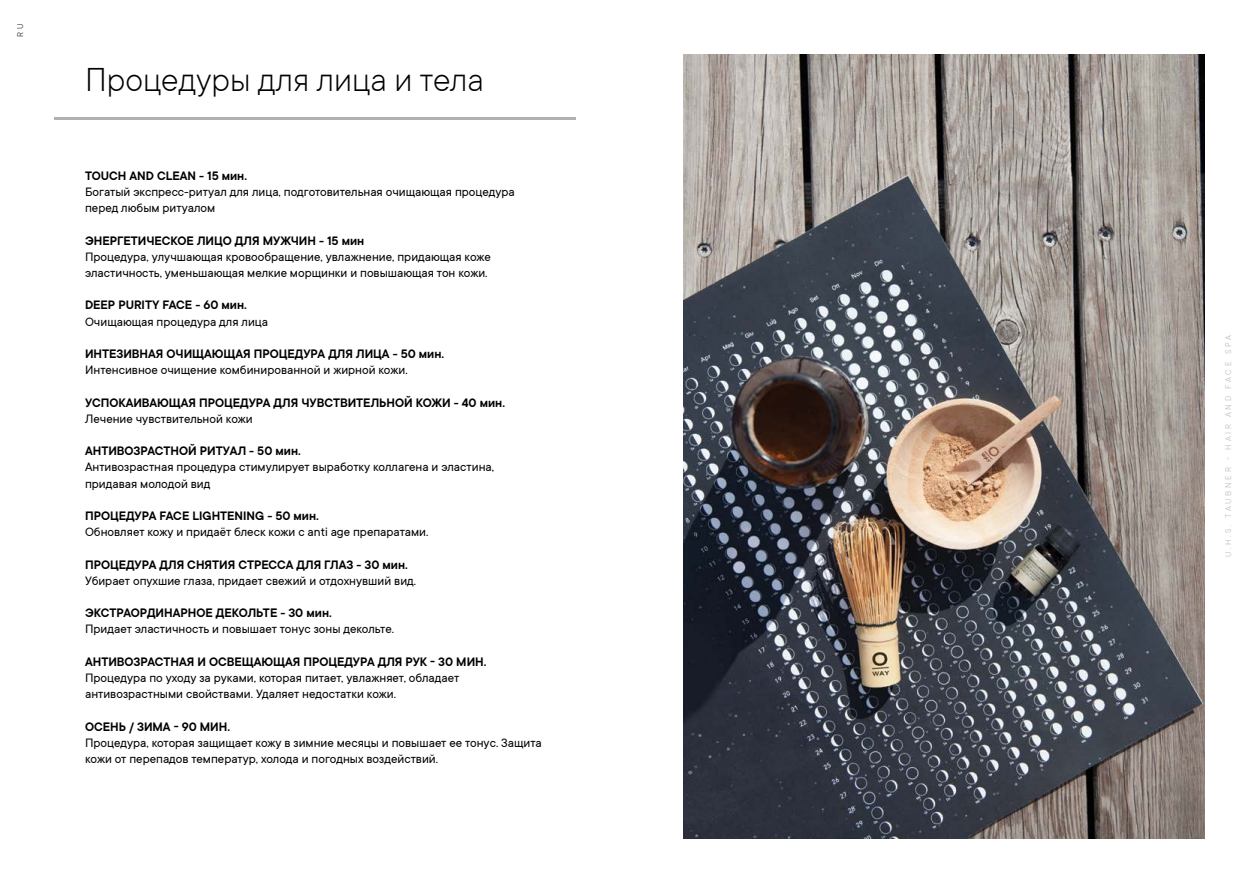
<style>
.page{position:relative;width:1259px;height:893px;background:#fff}
.page>*{position:absolute;margin:0;border:0;box-sizing:border-box;transform-origin:0 0}
.t1{font:300 36px "TT Commons";color:#000}
.t2{font:13.5px/16.2px "TT Commons";color:#000}
.t3{font:600 13.5px "TT Commons";color:#000}
.t4{font:300 9px "TT Commons";letter-spacing:.3em;color:#afb1b4}
.t5{font:300 9px "TT Commons";color:#000}
</style>
<div class="page">
<img style="left:683px;top:54px;width:522px;height:785px">
<hr style="left:54px;top:117px;width:521px;height:2px;background:#afb1b4">
<p class="t5" style="left:16px;top:37px;width:15px;rotate:-90deg">R U</p>
<h1 class="t1" style="left:85px;top:61px;width:400px">Процедуры для лица и тела</h1>
<p class="t3" style="left:85px;top:168px;width:163px">TOUCH AND CLEAN - 15 мин.</p>
<p class="t2" style="left:85px;top:184px;width:431px">Богатый экспресс-ритуал для лица, подготовительная очищающая процедура перед любым ритуалом</p>
<p class="t3" style="left:85px;top:233px;width:281px">ЭНЕРГЕТИЧЕСКОЕ ЛИЦО ДЛЯ МУЖЧИН - 15 мин</p>
<p class="t2" style="left:85px;top:249px;width:407px">Процедура, улучшающая кровообращение, увлажнение, придающая коже эластичность, уменьшающая мелкие морщинки и повышающая тон кожи.</p>
<p class="t3" style="left:85px;top:298px;width:163px">DEEP PURITY FACE - 60 мин.</p>
<p class="t2" style="left:85px;top:313px;width:185px">Очищающая процедура для лица</p>
<p class="t3" style="left:85px;top:346px;width:361px">ИНТЕЗИВНАЯ ОЧИЩАЮЩАЯ ПРОЦЕДУРА ДЛЯ ЛИЦА - 50 мин.</p>
<p class="t2" style="left:85px;top:362px;width:324px">Интенсивное очищение комбинированной и жирной кожи.</p>
<p class="t3" style="left:85px;top:395px;width:421px">УСПОКАИВАЮЩАЯ ПРОЦЕДУРА ДЛЯ ЧУВСТВИТЕЛЬНОЙ КОЖИ - 40 мин.</p>
<p class="t2" style="left:85px;top:411px;width:169px">Лечение чувствительной кожи</p>
<p class="t3" style="left:85px;top:444px;width:217px">АНТИВОЗРАСТНОЙ РИТУАЛ - 50 мин.</p>
<p class="t2" style="left:85px;top:459px;width:410px">Антивозрастная процедура стимулирует выработку коллагена и эластина, придавая молодой вид</p>
<p class="t3" style="left:85px;top:508px;width:235px">ПРОЦЕДУРА FACE LIGHTENING - 50 мин.</p>
<p class="t2" style="left:85px;top:524px;width:345px">Обновляет кожу и придаёт блеск кожи с anti age препаратами.</p>
<p class="t3" style="left:85px;top:557px;width:324px">ПРОЦЕДУРА ДЛЯ СНЯТИЯ СТРЕССА ДЛЯ ГЛАЗ - 30 мин.</p>
<p class="t2" style="left:85px;top:573px;width:332px">Убирает опухшие глаза, придает свежий и отдохнувший вид.</p>
<p class="t3" style="left:85px;top:606px;width:248px">ЭКСТРАОРДИНАРНОЕ ДЕКОЛЬТЕ - 30 мин.</p>
<p class="t2" style="left:85px;top:621px;width:310px">Придает эластичность и повышает тонус зоны декольте.</p>
<p class="t3" style="left:85px;top:654px;width:403px">АНТИВОЗРАСТНАЯ И ОСВЕЩАЮЩАЯ ПРОЦЕДУРА ДЛЯ РУК - 30 МИН.</p>
<p class="t2" style="left:85px;top:670px;width:376px">Процедура по уходу за руками, которая питает, увлажняет, обладает антивозрастными свойствами. Удаляет недостатки кожи.</p>
<p class="t3" style="left:85px;top:719px;width:147px">ОСЕНЬ / ЗИМА - 90 МИН.</p>
<p class="t2" style="left:85px;top:735px;width:458px">Процедура, которая защищает кожу в зимние месяцы и повышает ее тонус. Защита кожи от перепадов температур, холода и погодных воздействий.</p>
<p class="t4" style="left:1223px;top:557px;width:223px;rotate:-90deg">U.H.S. TAUBNER - HAIR AND FACE SPA</p>
</div>
